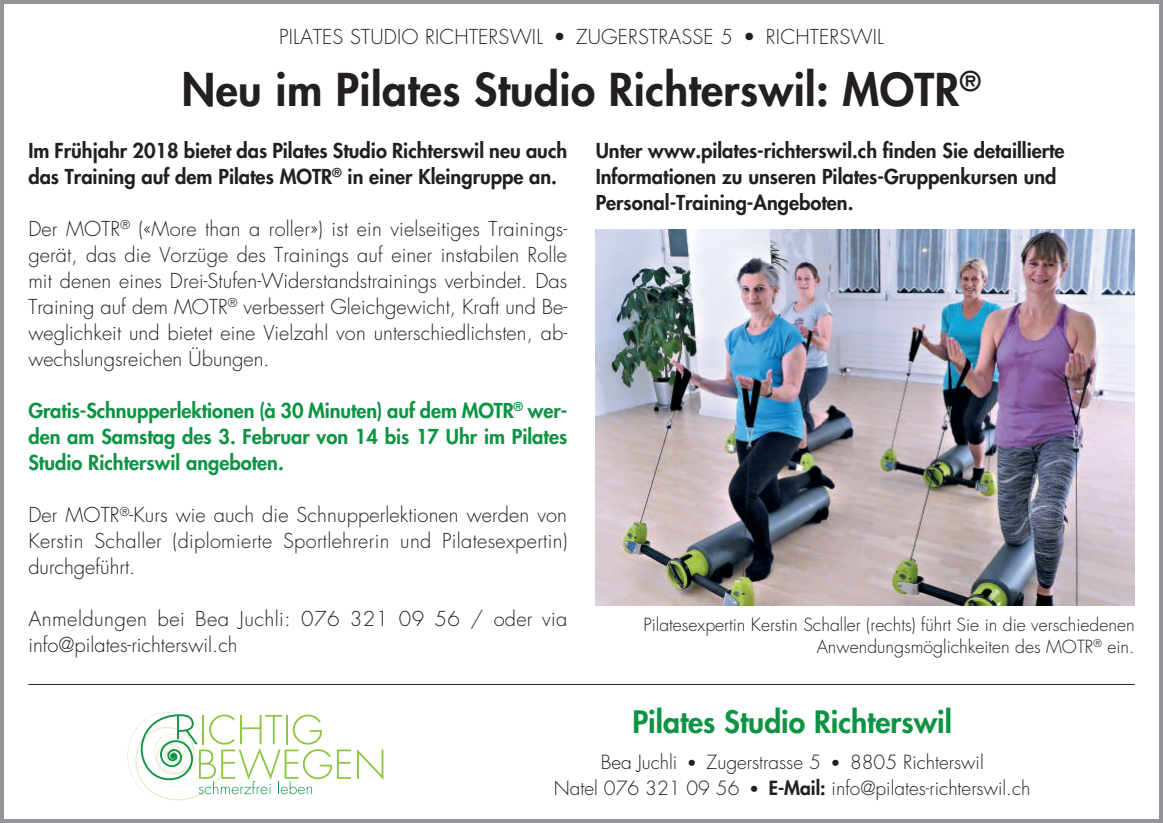
<style>
.page{position:relative;width:1163px;height:823px;background:#fff}
.page>*{position:absolute;margin:0;border:0;box-sizing:border-box;transform-origin:0 0}
.t1{font:800 44px "Futura";letter-spacing:.01em;color:#231f20}
.t2{font:800 30px "Futura";color:#0d9344}
.t3{font:300 20px/26px "Futura";letter-spacing:.01em;color:#231f20;text-align:justify}
.t4{font:800 20px/26px "Futura";color:#231f20}
.t5{font:800 20px/26px "Futura";color:#0d9344;text-align:justify}
.t6{font:300 19px/26px "Futura";color:#231f20;text-align:center}
.t7{font:300 17.6px/22px "Futura";color:#231f20;text-align:right}
.s1{font-size:16.4px}
.s2{font-weight:800}
</style>
<div class="page">
<hr style="left:28px;top:683px;width:1106px;height:1px;background:#231f20">
<img style="left:595px;top:230px;width:539px;height:375px">
<svg style="left:357px;top:749px;width:26px;height:30px"></svg>
<svg style="left:127px;top:706px;width:224px;height:94px"></svg>
<div style="left:0;top:0;width:1162px;height:822px;border:4px solid #939598"></div>
<p class="t3" style="left:279px;top:24px;width:606px">PILATES STUDIO RICHTERSWIL • ZUGERSTRASSE 5 • RICHTERSWIL</p>
<h1 class="t1" style="left:182px;top:62px;width:800px">Neu im Pilates Studio Richterswil: MOTR<sup>®</sup></h1>
<p class="t4" style="left:28px;top:137px;width:540px">Im Frühjahr 2018 bietet das Pilates Studio Richterswil neu auch das Training auf dem Pilates MOTR<sup>®</sup> in einer Kleingruppe an.</p>
<p class="t3" style="left:28px;top:216px;width:540px">Der MOTR<sup>®</sup> («More than a roller») ist ein vielseitiges Trainings&shy;gerät, das die Vorzüge des Trainings auf einer instabilen Rolle mit denen eines Drei-Stufen-Widerstandstrainings verbindet. Das Training auf dem MOTR<sup>®</sup> verbessert Gleichgewicht, Kraft und Be&shy;weglichkeit und bietet eine Vielzahl von unterschiedlichsten, ab&shy;wechslungsreichen Übungen.</p>
<p class="t5" style="left:28px;top:397px;width:540px">Gratis-Schnupperlektionen (à 30 Minuten) auf dem MOTR<sup>®</sup> wer&shy;den am Samstag des 3. Februar von 14 bis 17 Uhr im Pilates Studio Richterswil angeboten.</p>
<p class="t3" style="left:28px;top:502px;width:540px">Der MOTR<sup>®</sup>-Kurs wie auch die Schnupperlektionen werden von Kerstin Schaller (diplomierte Sportlehrerin und Pilatesexpertin) durchgeführt.</p>
<p class="t3" style="left:28px;top:606px;width:540px">Anmeldungen bei Bea Juchli: 076 321 09 56 / oder via info@pilates-richterswil.ch</p>
<p class="t4" style="left:595px;top:137px;width:470px">Unter www.pilates-richterswil.ch finden Sie detaillierte<br>Informationen zu unseren Pilates-Gruppenkursen und<br>Personal-Training-Angeboten.</p>
<p class="t7" style="left:643px;top:613px;width:492px">Pilatesexpertin Kerstin Schaller (rechts) führt Sie in die verschiedenen<br>Anwendungsmöglichkeiten des MOTR<sup>®</sup> ein.</p>
<h2 class="t2" style="left:632px;top:702px;width:321px">Pilates Studio Richterswil</h2>
<p class="t6" style="left:554px;top:749px;width:478px">Bea Juchli <span class="s1">•</span> Zugerstrasse 5 <span class="s1">•</span> 8805 Richterswil<br>Natel 076 321 09 56 <span class="s1">•</span> <span class="s2">E-Mail:</span> info@pilates-richterswil.ch</p>
</div>
